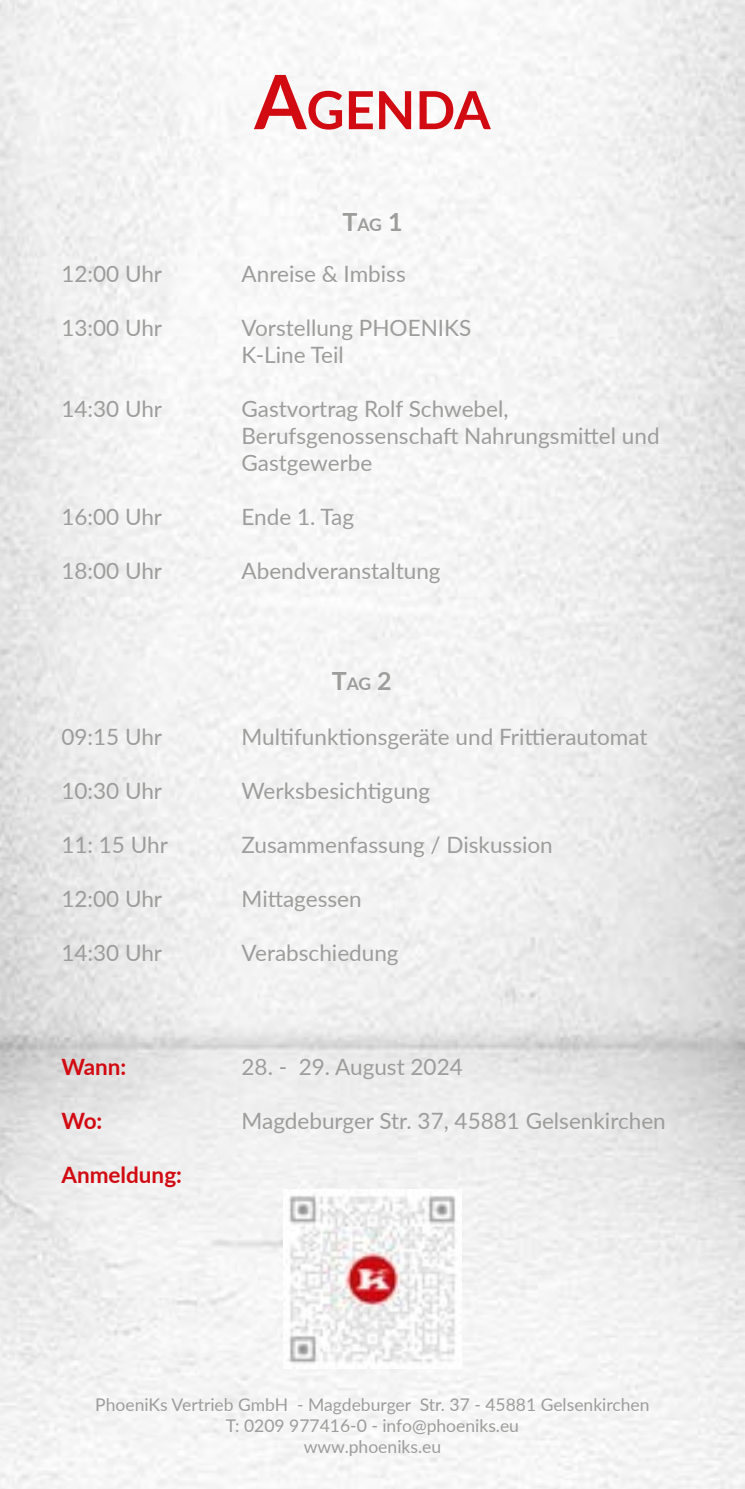
<style>
.page{position:relative;width:745px;height:1489px;background:#fff}
.page>*{position:absolute;margin:0;border:0;box-sizing:border-box;transform-origin:0 0}
.t1{font:700 52.5px "Lato";color:#d20a11}
.t2{font:700 25px "Lato";color:#9d9d9c}
.t3{font:22.5px/27px "Lato";color:#9d9d9c}
.t4{font:700 22.5px "Lato";color:#d20a11}
.t5{font:17.5px/21px "Lato";color:#9d9d9c;text-align:center}
.s1{font-size:75px}
.s2{font-size:17.5px}
</style>
<div class="page">
<img style="left:283px;top:1189px;width:178px;height:179px">
<h1 class="t1" style="left:254px;top:71px;width:238px"><span class="s1">A</span>GENDA</h1>
<p class="t2" style="left:342px;top:204px;width:62px">T<span class="s2">AG</span> 1</p>
<p class="t3" style="left:61px;top:259px;width:102px">12:00 Uhr</p>
<p class="t3" style="left:241px;top:259px;width:166px">Anreise &amp; Imbiss</p>
<p class="t3" style="left:61px;top:313px;width:102px">13:00 Uhr</p>
<p class="t3" style="left:241px;top:313px;width:231px">Vorstellung PHOENIKS<br>K-Line Teil</p>
<p class="t3" style="left:61px;top:394px;width:102px">14:30 Uhr</p>
<p class="t3" style="left:241px;top:394px;width:419px">Gastvortrag Rolf Schwebel,<br>Berufsgenossenschaft Nahrungsmittel und<br>Gastgewerbe</p>
<p class="t3" style="left:61px;top:502px;width:102px">16:00 Uhr</p>
<p class="t3" style="left:241px;top:502px;width:114px">Ende 1. Tag</p>
<p class="t3" style="left:61px;top:556px;width:102px">18:00 Uhr</p>
<p class="t3" style="left:241px;top:556px;width:200px">Abendveranstaltung</p>
<p class="t2" style="left:331px;top:663px;width:62px">T<span class="s2">AG</span> 2</p>
<p class="t3" style="left:61px;top:721px;width:102px">09:15 Uhr</p>
<p class="t3" style="left:241px;top:721px;width:407px">Multifunktionsgeräte und Frittierautomat</p>
<p class="t3" style="left:61px;top:775px;width:102px">10:30 Uhr</p>
<p class="t3" style="left:241px;top:775px;width:190px">Werksbesichtigung</p>
<p class="t3" style="left:61px;top:829px;width:108px">11: 15 Uhr</p>
<p class="t3" style="left:241px;top:829px;width:312px">Zusammenfassung / Diskussion</p>
<p class="t3" style="left:61px;top:883px;width:102px">12:00 Uhr</p>
<p class="t3" style="left:241px;top:883px;width:121px">Mittagessen</p>
<p class="t3" style="left:61px;top:937px;width:102px">14:30 Uhr</p>
<p class="t3" style="left:241px;top:937px;width:158px">Verabschiedung</p>
<p class="t4" style="left:61px;top:1049px;width:66px">Wann:</p>
<p class="t3" style="left:241px;top:1051px;width:222px">28. - 29. August 2024</p>
<p class="t4" style="left:61px;top:1103px;width:42px">Wo:</p>
<p class="t3" style="left:241px;top:1105px;width:425px">Magdeburger Str. 37, 45881 Gelsenkirchen</p>
<p class="t4" style="left:61px;top:1157px;width:122px">Anmeldung:</p>
<p class="t5" style="left:95px;top:1393px;width:555px">PhoeniKs Vertrieb GmbH - Magdeburger Str. 37 - 45881 Gelsenkirchen<br>T: 0209 977416-0 - info@phoeniks.eu<br>www.phoeniks.eu</p>
</div>
